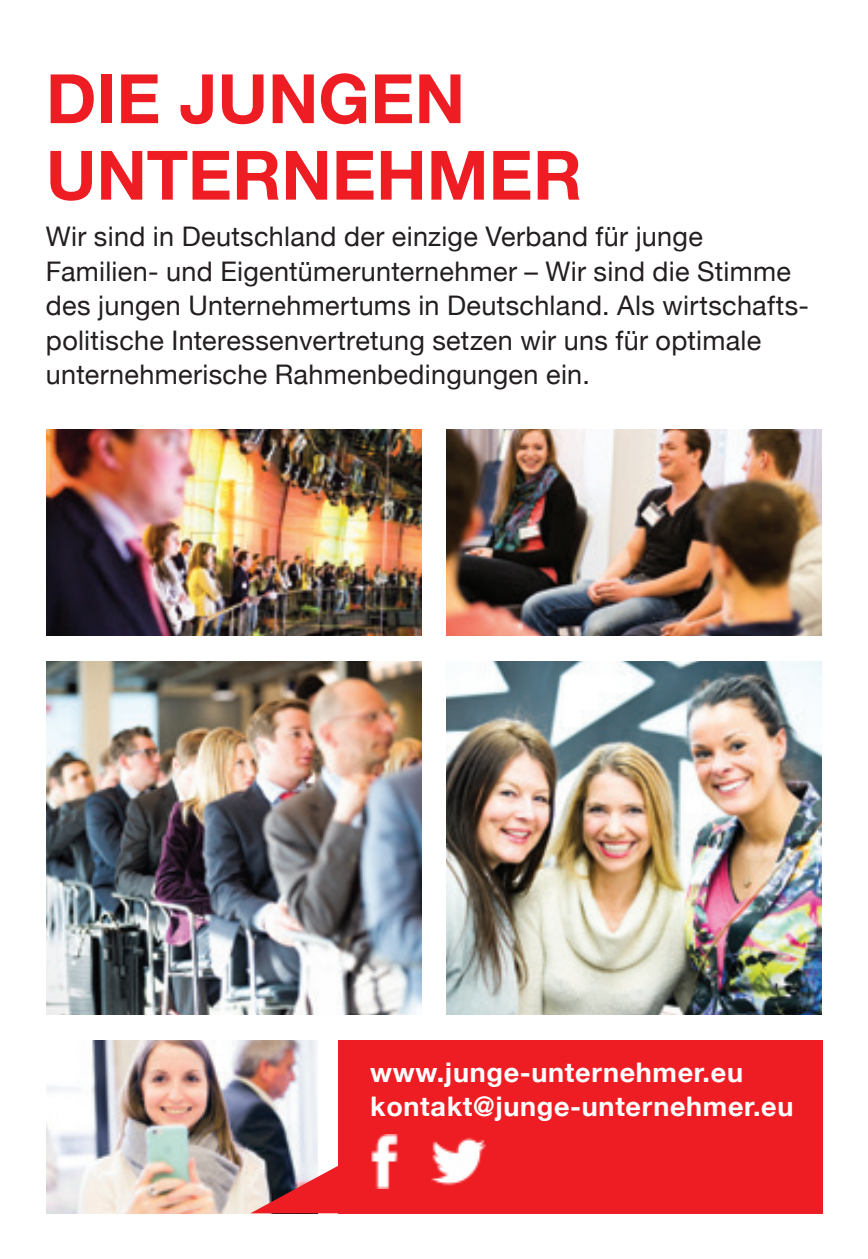
<style>
.page{position:relative;width:868px;height:1259px;background:#fff}
.page>*{position:absolute;margin:0;border:0;box-sizing:border-box;transform-origin:0 0}
.t1{font:700 68.1px/76.5px "Helvetica Neue";color:#ee1d23}
.t2{font:27px/34.5px "Helvetica Neue";letter-spacing:.01em;color:#231f20}
.t3{font:700 27px/34.5px "Helvetica Neue";letter-spacing:.025em;color:#fff}
</style>
<div class="page">
<img style="left:46px;top:1040px;width:271px;height:173px">
<div style="left:338px;top:1040px;width:484px;height:173px;background:#ee1d23"></div>
<svg style="left:250px;top:1164px;width:88px;height:49px;background:#c25f63"></svg>
<img style="left:371px;top:1134px;width:27px;height:54px">
<img style="left:431px;top:1137px;width:54px;height:49px">
<img style="left:46px;top:661px;width:375px;height:353px">
<img style="left:447px;top:661px;width:374px;height:353px">
<img style="left:46px;top:430px;width:375px;height:205px">
<img style="left:447px;top:430px;width:374px;height:205px">
<h1 class="t1" style="left:46px;top:62px;width:537px">DIE JUNGEN<br>UNTERNEHMER</h1>
<p class="t2" style="left:46px;top:221px;width:764px">Wir sind in Deutschland der einzige Verband für junge Familien- und Eigentümerunternehmer – Wir sind die Stimme des jungen Unternehmertums in Deutschland. Als wirtschafts&shy;politische Interessenvertretung setzen wir uns für optimale unternehmerische Rahmenbedingungen ein.</p>
<p class="t3" style="left:370px;top:1055px;width:424px">www.junge-unternehmer.eu kontakt@junge-unternehmer.eu</p>
</div>
